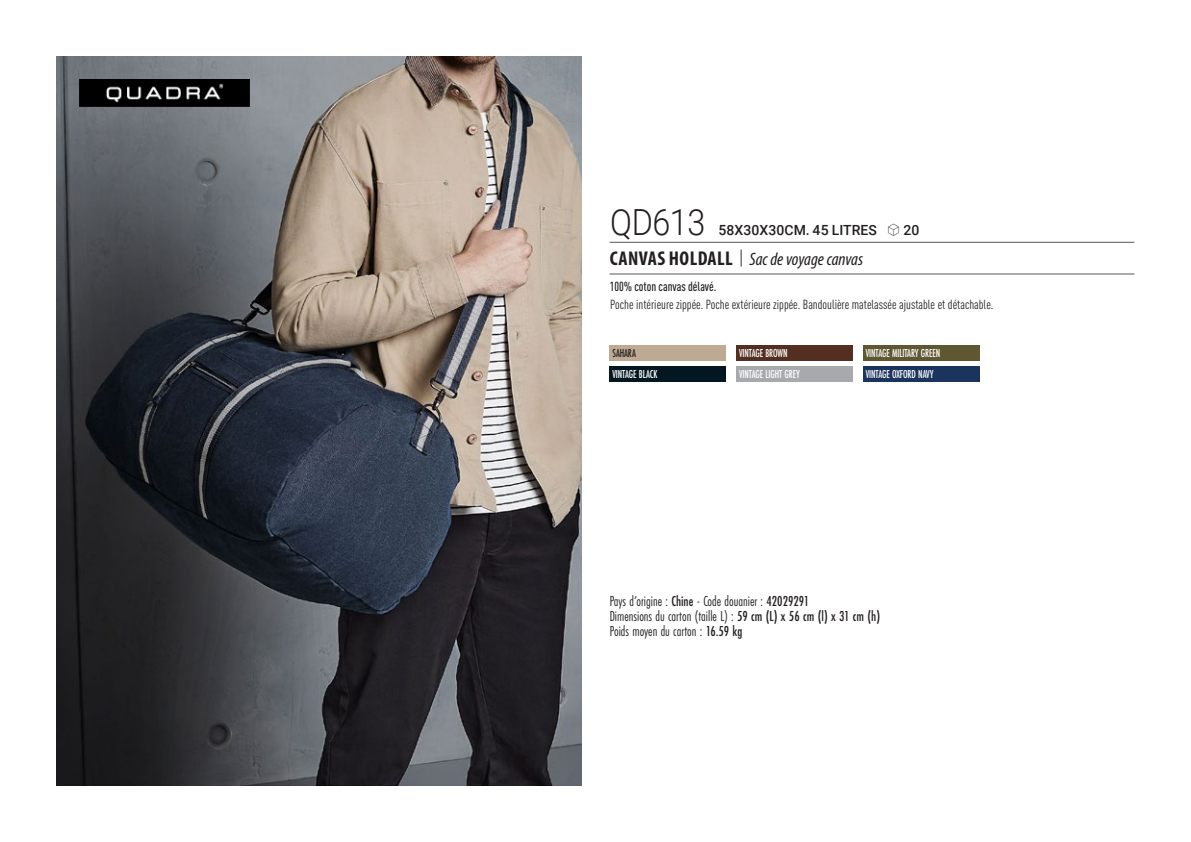
<style>
.page{position:relative;width:1191px;height:842px;background:#fff}
.page>*{position:absolute;margin:0;border:0;box-sizing:border-box;transform-origin:0 0}
.t1{font:300 36px "Roboto";letter-spacing:-.015em;color:#231f20;scale:.9 1}
.t2{font:italic 18px "Myriad Variable Concept";color:#231f20}
.t3{font:15px "Futura PT Cond";color:#231f20;scale:.95 1}
.t4{font:500 14px "Roboto";letter-spacing:.005em;color:#231f20}
.t5{font:condensed 13px "DIN Pro";color:#231f20}
.grammage_2020{font:500 condensed 13px "DIN Pro";color:#231f20;scale:.95 1}
.Coloris_nuancier_bla{font:500 12px "Futura PT Cond";letter-spacing:-.01em;color:#fff;scale:.9 1}
.Coloris_nuancier{font:500 12px "Futura PT Cond";letter-spacing:-.01em;color:#231f20;scale:.9 1}
.s1{font-family:"Linotype Shapeshifter";font-weight:400;font-size:16px}
.s2{font-family:"Myriad Pro";font-weight:700;font-style:normal;font-stretch:condensed;font-size:20px}
.s3{font-family:"Roboto Condensed";font-weight:300;font-style:normal;font-size:20px}
.s4{font-weight:500}
</style>
<div class="page">
<img style="left:57px;top:57px;width:524px;height:728px">
<img style="left:79px;top:79px;width:170px;height:28px">
<div style="left:609px;top:345px;width:117px;height:16px;background:#bea992"></div>
<div style="left:609px;top:367px;width:117px;height:15px;background:#031722"></div>
<div style="left:736px;top:345px;width:116px;height:16px;background:#532e21"></div>
<div style="left:736px;top:367px;width:116px;height:15px;background:#a8a9ad"></div>
<div style="left:863px;top:345px;width:116px;height:16px;background:#5e5732"></div>
<div style="left:863px;top:367px;width:116px;height:15px;background:#1a345d"></div>
<hr style="left:609px;top:242px;width:525px;height:1px;background:#57585a">
<hr style="left:609px;top:274px;width:525px;height:1px;background:#57585a">
<p class="t1" style="left:610px;top:197px;width:107px">QD613</p>
<p class="t4" style="left:718px;top:220px;width:203px">58X30X30CM. 45 LITRES <span class="s1">S</span> 20</p>
<p class="t2" style="left:610px;top:249px;width:255px"><span class="s2">CANVAS HOLDALL</span> <span class="s3">|</span> Sac de voyage canvas</p>
<p class="grammage_2020" style="left:609px;top:277px;width:114px">100% coton canvas délavé.</p>
<p class="t5" style="left:610px;top:295px;width:385px">Poche intérieure zippée. Poche extérieure zippée. Bandoulière matelassée ajustable et détachable.</p>
<p class="Coloris_nuancier" style="left:612px;top:346px;width:28px">SAHARA</p>
<p class="Coloris_nuancier_bla" style="left:612px;top:367px;width:51px">VINTAGE BLACK</p>
<p class="Coloris_nuancier_bla" style="left:739px;top:346px;width:55px">VINTAGE BROWN</p>
<p class="Coloris_nuancier_bla" style="left:739px;top:367px;width:69px">VINTAGE LIGHT GREY</p>
<p class="Coloris_nuancier_bla" style="left:866px;top:346px;width:84px">VINTAGE MILITARY GREEN</p>
<p class="Coloris_nuancier_bla" style="left:866px;top:367px;width:77px">VINTAGE OXFORD NAVY</p>
<p class="t3" style="left:609px;top:592px;width:212px">Pays d’origine : <span class="s4">Chine</span> - Code douanier : <span class="s4">42029291</span></p>
<p class="t3" style="left:609px;top:607px;width:286px">Dimensions du carton (taille L) : <span class="s4">59 cm (L) x 56 cm (l) x 31 cm (h)</span></p>
<p class="t3" style="left:609px;top:622px;width:141px">Poids moyen du carton : <span class="s4">16.59 kg</span></p>
</div>
